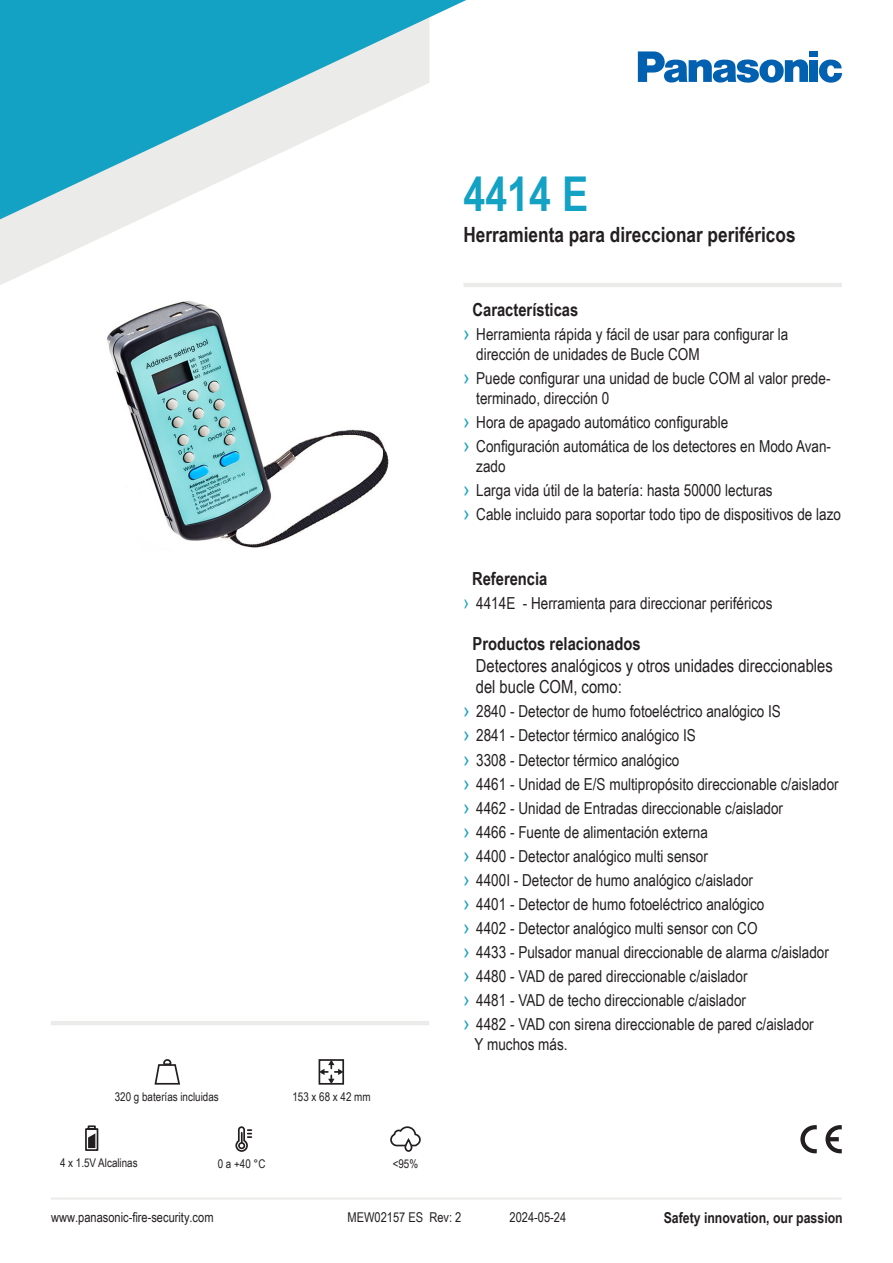
<style>
.page{position:relative;width:893px;height:1263px;background:#fff}
.page>*{position:absolute;margin:0;border:0;box-sizing:border-box;transform-origin:0 0}
.t1{font:700 48px "Arial Narrow";color:#13a1c4}
.t2{font:700 21px "Arial Narrow";color:#231f20}
.t3{font:18px "Arial Narrow";color:#231f20}
.t4{font:700 18px "Arial Narrow";color:#231f20}
.t5{font:16.5px/19.8px "Arial Narrow";color:#231f20}
.t6{font:700 15px "Arial Narrow";color:#231f20}
.t7{font:13.5px "Arial Narrow";color:#231f20}
.t8{font:12px "Arial Narrow";color:#231f20}
.s1{font-family:"Arial";font-size:19.5px;color:#13a1c4}
.s2{font-size:19.5px;color:#13a1c4}
</style>
<div class="page">
<img style="left:106px;top:301px;width:283px;height:247px">
<svg style="left:0;top:219px;width:140px;height:66px;fill:#ebebea"></svg>
<svg style="left:0;top:0;width:466px;height:219px"></svg>
<svg style="left:819px;top:59px;width:23px;height:24px"></svg>
<div style="left:810px;top:51px;width:8px;height:6px;background:#0161b0"></div>
<div style="left:810px;top:60px;width:8px;height:22px;background:#0161b0"></div>
<svg style="left:638px;top:51px;width:170px;height:32px"></svg>
<svg style="left:825px;top:1125px;width:17px;height:28px"></svg>
<svg style="left:800px;top:1125px;width:17px;height:28px"></svg>
<hr style="left:51px;top:1197px;width:791px;height:2px;background:#ebebea">
<hr style="left:51px;top:1021px;width:378px;height:4px;background:#ebebea">
<svg style="left:85px;top:1125px;width:14px;height:26px"></svg>
<svg style="left:322px;top:1062px;width:19px;height:20px"></svg>
<div style="left:319px;top:1059px;width:25px;height:26px;border:2px solid #231f20"></div>
<svg style="left:390px;top:1126px;width:31px;height:26px"></svg>
<svg style="left:235px;top:1126px;width:16px;height:26px"></svg>
<hr style="left:463px;top:283px;width:379px;height:4px;background:#ebebea">
<svg style="left:154px;top:1059px;width:27px;height:26px"></svg>
<p class="t1" style="left:463px;top:158px;width:126px">4414 E</p>
<p class="t2" style="left:463px;top:219px;width:334px">Herramienta para direccionar periféricos</p>
<p class="t4" style="left:472px;top:296px;width:107px">Características</p>
<p class="t5" style="left:476px;top:324px;width:314px;text-indent:-13px"><span class="s1">›</span> Herramienta rápida y fácil de usar para configurar la dirección de unidades de Bucle COM</p>
<p class="t5" style="left:476px;top:368px;width:356px;text-indent:-13px"><span class="s1">›</span> Puede configurar una unidad de bucle COM al valor prede&shy;terminado, dirección 0</p>
<p class="t5" style="left:463px;top:412px;width:266px"><span class="s1">›</span> Hora de apagado automático configurable</p>
<p class="t5" style="left:476px;top:436px;width:356px;text-indent:-13px"><span class="s1">›</span> Configuración automática de los detectores en Modo Avan&shy;zado</p>
<p class="t5" style="left:463px;top:479px;width:311px"><span class="s1">›</span> Larga vida útil de la batería: hasta 50000 lecturas</p>
<p class="t5" style="left:463px;top:504px;width:379px"><span class="s1">›</span> Cable incluido para soportar todo tipo de dispositivos de lazo</p>
<p class="t8" style="left:115px;top:1087px;width:105px">320 g baterías incluidas</p>
<p class="t8" style="left:60px;top:1154px;width:79px">4 x 1.5V Alcalinas</p>
<p class="t8" style="left:218px;top:1155px;width:49px">0 a +40 °C</p>
<p class="t8" style="left:292px;top:1088px;width:80px">153 x 68 x 42 mm</p>
<p class="t8" style="left:393px;top:1155px;width:27px">&lt;95%</p>
<p class="t4" style="left:472px;top:565px;width:77px">Referencia</p>
<p class="t5" style="left:463px;top:592px;width:311px"><span class="s2">›</span> 4414E - Herramienta para direccionar periféricos</p>
<p class="t4" style="left:472px;top:630px;width:170px">Productos relacionados</p>
<p class="t3" style="left:476px;top:652px;width:358px">Detectores analógicos y otros unidades direccionables</p>
<p class="t3" style="left:476px;top:674px;width:148px">del bucle COM, como:</p>
<p class="t5" style="left:463px;top:701px;width:319px"><span class="s1">›</span> 2840 - Detector de humo fotoeléctrico analógico IS</p>
<p class="t5" style="left:463px;top:725px;width:234px"><span class="s1">›</span> 2841 - Detector térmico analógico IS</p>
<p class="t5" style="left:463px;top:749px;width:217px"><span class="s1">›</span> 3308 - Detector térmico analógico</p>
<p class="t5" style="left:463px;top:773px;width:377px"><span class="s1">›</span> 4461 - Unidad de E/S multipropósito direccionable c/aislador</p>
<p class="t5" style="left:463px;top:797px;width:321px"><span class="s1">›</span> 4462 - Unidad de Entradas direccionable c/aislador</p>
<p class="t5" style="left:463px;top:821px;width:246px"><span class="s1">›</span> 4466 - Fuente de alimentación externa</p>
<p class="t5" style="left:463px;top:845px;width:246px"><span class="s1">›</span> 4400 - Detector analógico multi sensor</p>
<p class="t5" style="left:463px;top:869px;width:291px"><span class="s1">›</span> 4400I - Detector de humo analógico c/aislador</p>
<p class="t5" style="left:463px;top:893px;width:302px"><span class="s1">›</span> 4401 - Detector de humo fotoeléctrico analógico</p>
<p class="t5" style="left:463px;top:917px;width:296px"><span class="s1">›</span> 4402 - Detector analógico multi sensor con CO</p>
<p class="t5" style="left:463px;top:942px;width:367px"><span class="s1">›</span> 4433 - Pulsador manual direccionable de alarma c/aislador</p>
<p class="t5" style="left:463px;top:966px;width:286px"><span class="s1">›</span> 4480 - VAD de pared direccionable c/aislador</p>
<p class="t5" style="left:463px;top:990px;width:284px"><span class="s1">›</span> 4481 - VAD de techo direccionable c/aislador</p>
<p class="t5" style="left:463px;top:1014px;width:352px"><span class="s1">›</span> 4482 - VAD con sirena direccionable de pared c/aislador</p>
<p class="t5" style="left:475px;top:1033px;width:95px">Y muchos más.</p>
<p class="t7" style="left:51px;top:1207px;width:164px">www.panasonic-fire-security.com</p>
<p class="t6" style="left:664px;top:1206px;width:181px">Safety innovation, our passion</p>
<p class="t7" style="left:348px;top:1208px;width:115px">MEW02157 ES Rev: 2</p>
<p class="t7" style="left:510px;top:1208px;width:58px">2024-05-24</p>
</div>
